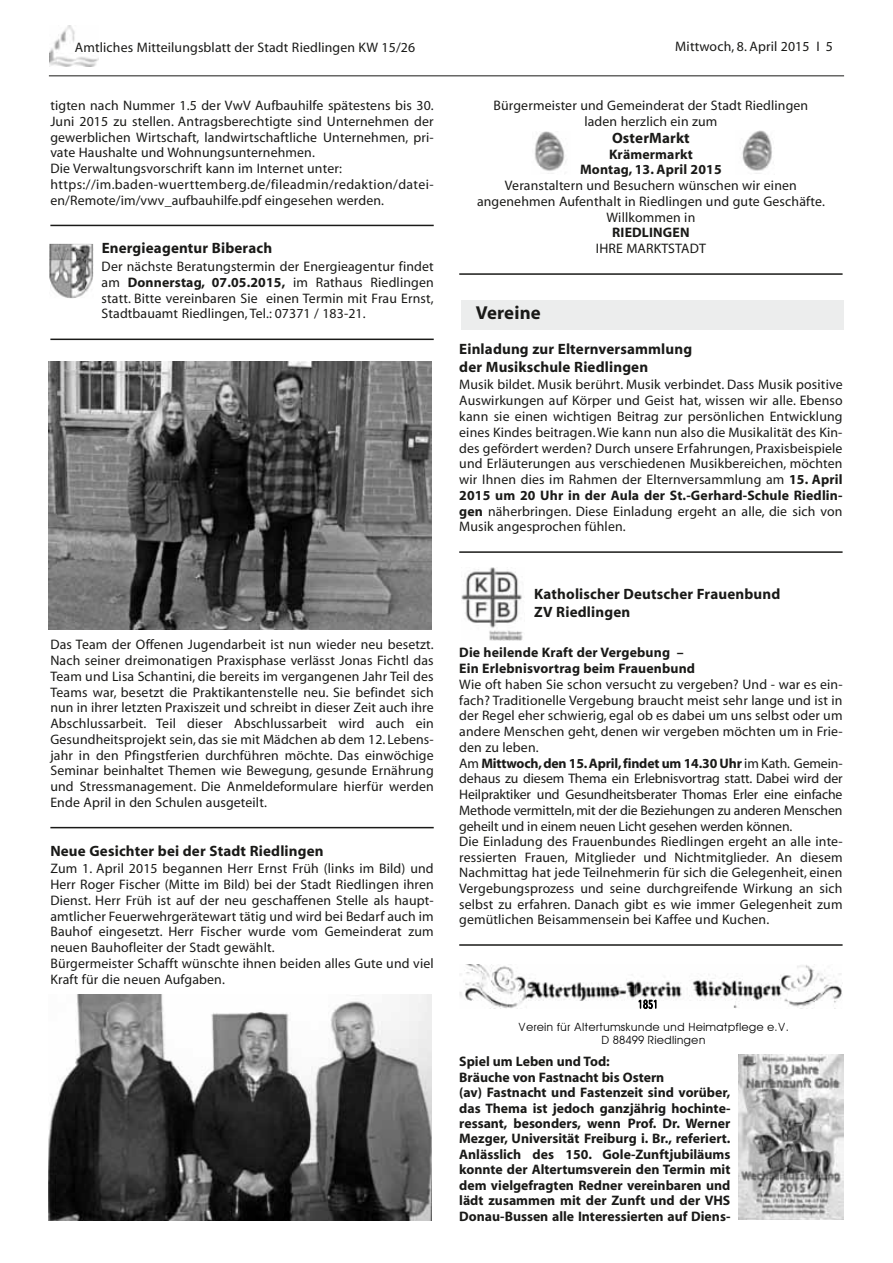
<style>
.page{position:relative;width:893px;height:1263px;background:#fff}
.page>*{position:absolute;margin:0;border:0;box-sizing:border-box;transform-origin:0 0}
.t1{font:700 18.75px "Myriad";letter-spacing:.01em;color:#1a1a18}
.t2{font:700 15px/17.1px "Myriad";letter-spacing:.01em;color:#1a1a18}
.t3{font:13.8px/15.8px "Myriad";letter-spacing:.01em;color:#1a1a18}
.t4{font:700 13.8px/15.5px "Myriad";color:#1a1a18}
.t5{font:11.4px/12.5px "Avant Garde";letter-spacing:.005em;color:#000;text-align:center}
.s1{font-weight:700}
</style>
<div class="page">
<hr style="left:50px;top:225px;width:384px;height:1px;background:#1a1a18">
<hr style="left:50px;top:339px;width:384px;height:1px;background:#1a1a18">
<hr style="left:50px;top:827px;width:384px;height:1px;background:#1a1a18">
<hr style="left:459px;top:273px;width:384px;height:2px;background:#1a1a18">
<hr style="left:459px;top:551px;width:384px;height:2px;background:#1a1a18">
<hr style="left:459px;top:944px;width:384px;height:2px;background:#1a1a18">
<hr style="left:49px;top:75px;width:795px;height:1px;background:#1a1a18">
<img style="left:49px;top:26px;width:49px;height:41px">
<img style="left:49px;top:244px;width:45px;height:54px">
<img style="left:49px;top:361px;width:383px;height:268px">
<img style="left:49px;top:994px;width:383px;height:226px">
<div style="left:461px;top:300px;width:383px;height:30px;background:#eceded"></div>
<img style="left:461px;top:568px;width:62px;height:72px">
<img style="left:460px;top:965px;width:383px;height:43px">
<svg style="left:638px;top:999px;width:19px;height:10px"></svg>
<img style="left:738px;top:1055px;width:105px;height:165px">
<img style="left:534px;top:131px;width:32px;height:43px">
<img style="left:742px;top:130px;width:32px;height:44px">
<p class="t3" style="left:75px;top:40px;width:342px">Amtliches Mitteilungsblatt der Stadt Riedlingen KW 15/26</p>
<p class="t3" style="left:675px;top:39px;width:168px">Mittwoch, 8. April 2015 I 5<sup>5</sup></p>
<p class="t3" style="left:50px;top:99px;width:385px">tigten nach Nummer 1.5 der VwV Aufbauhilfe spätestens bis 30.<br>Juni 2015 zu stellen. Antragsberechtigte sind Unternehmen der gewerblichen Wirtschaft, landwirtschaftliche Unternehmen, pri&shy;vate Haushalte und Wohnungsunternehmen.<br>Die Verwaltungsvorschrift kann im Internet unter: https://im.baden-wuerttemberg.de/fileadmin/redaktion/datei&shy;en/Remote/im/vwv_aufbauhilfe.pdf eingesehen werden.</p>
<p class="t2" style="left:102px;top:241px;width:172px">Energieagentur Biberach</p>
<p class="t3" style="left:102px;top:260px;width:334px;text-align:justify">Der nächste Beratungstermin der Energieagentur findet am <span class="s1">Donnerstag, 07.05.2015,</span> im Rathaus Riedlingen statt. Bitte vereinbaren Sie einen Termin mit Frau Ernst, Stadtbauamt Riedlingen, Tel.: 07371 / 183-21.</p>
<p class="t3" style="left:50px;top:638px;width:385px;text-align:justify">Das Team der Offenen Jugendarbeit ist nun wieder neu besetzt.<br>Nach seiner dreimonatigen Praxisphase verlässt Jonas Fichtl das Team und Lisa Schantini, die bereits im vergangenen Jahr Teil des Teams war, besetzt die Praktikantenstelle neu. Sie befindet sich nun in ihrer letzten Praxiszeit und schreibt in dieser Zeit auch ihre Abschlussarbeit. Teil dieser Abschlussarbeit wird auch ein Gesundheitsprojekt sein, das sie mit Mädchen ab dem 12. Lebens&shy;jahr in den Pfingstferien durchführen möchte. Das einwöchige Seminar beinhaltet Themen wie Bewegung, gesunde Ernährung und Stressmanagement. Die Anmeldeformulare hierfür werden Ende April in den Schulen ausgeteilt.</p>
<p class="t2" style="left:50px;top:843px;width:275px">Neue Gesichter bei der Stadt Riedlingen</p>
<p class="t3" style="left:50px;top:862px;width:385px">Zum 1. April 2015 begannen Herr Ernst Früh (links im Bild) und Herr Roger Fischer (Mitte im Bild) bei der Stadt Riedlingen ihren Dienst. Herr Früh ist auf der neu geschaffenen Stelle als haupt&shy;amtlicher Feuerwehrgerätewart tätig und wird bei Bedarf auch im Bauhof eingesetzt. Herr Fischer wurde vom Gemeinderat zum neuen Bauhofleiter der Stadt gewählt.<br>Bürgermeister Schafft wünschte ihnen beiden alles Gute und viel Kraft für die neuen Aufgaben.</p>
<p class="t3" style="left:494px;top:99px;width:316px;text-align:center">Bürgermeister und Gemeinderat der Stadt Riedlingen laden herzlich ein zum</p>
<p class="t2" style="left:612px;top:131px;width:79px">OsterMarkt</p>
<p class="t4" style="left:580px;top:147px;width:143px;text-align:center">Krämermarkt<br>Montag, 13. April 2015</p>
<p class="t3" style="left:477px;top:179px;width:349px;text-align:center">Veranstaltern und Besuchern wünschen wir einen angenehmen Aufenthalt in Riedlingen und gute Geschäfte.<br>Willkommen in</p>
<p class="t4" style="left:612px;top:226px;width:79px">RIEDLINGEN</p>
<p class="t3" style="left:596px;top:242px;width:112px">IHRE MARKTSTADT</p>
<h1 class="t1" style="left:476px;top:306px;width:66px">Vereine</h1>
<p class="t2" style="left:459px;top:342px;width:234px">Einladung zur Elternversammlung der Musikschule Riedlingen</p>
<p class="t3" style="left:459px;top:378px;width:385px;text-align:justify">Musik bildet. Musik berührt. Musik verbindet. Dass Musik positive Auswirkungen auf Körper und Geist hat, wissen wir alle. Ebenso kann sie einen wichtigen Beitrag zur persönlichen Entwicklung eines Kindes beitragen. Wie kann nun also die Musikalität des Kin&shy;des gefördert werden? Durch unsere Erfahrungen, Praxisbeispiele und Erläuterungen aus verschiedenen Musikbereichen, möchten wir Ihnen dies im Rahmen der Elternversammlung am <span class="s1">15. April 2015 um 20 Uhr in der Aula der St.-Gerhard-Schule Riedlin&shy;gen</span> näherbringen. Diese Einladung ergeht an alle, die sich von Musik angesprochen fühlen.</p>
<p class="t2" style="left:534px;top:587px;width:248px">Katholischer Deutscher Frauenbund<br>ZV Riedlingen</p>
<p class="t4" style="left:459px;top:646px;width:237px">Die heilende Kraft der Vergebung –<br>Ein Erlebnisvortrag beim Frauenbund</p>
<p class="t3" style="left:459px;top:677px;width:385px">Wie oft haben Sie schon versucht zu vergeben? Und - war es ein&shy;fach? Traditionelle Vergebung braucht meist sehr lange und ist in der Regel eher schwierig, egal ob es dabei um uns selbst oder um andere Menschen geht, denen wir vergeben möchten um in Frie&shy;den zu leben.<br>Am <span class="s1">Mittwoch, den 15. April, findet um 14.30 Uhr</span> im Kath. Gemein&shy;dehaus zu diesem Thema ein Erlebnisvortrag statt. Dabei wird der Heilpraktiker und Gesundheitsberater Thomas Erler eine einfache Methode vermitteln, mit der die Beziehungen zu anderen Menschen geheilt und in einem neuen Licht gesehen werden können.<br>Die Einladung des Frauenbundes Riedlingen ergeht an alle inte&shy;ressierten Frauen, Mitglieder und Nichtmitglieder. An diesem Nachmittag hat jede Teilnehmerin für sich die Gelegenheit, einen Vergebungsprozess und seine durchgreifende Wirkung an sich selbst zu erfahren. Danach gibt es wie immer Gelegenheit zum gemütlichen Beisammensein bei Kaffee und Kuchen.</p>
<p class="t5" style="left:518px;top:1022px;width:272px">Verein für Altertumskunde und Heimatpflege e.V.<br>D 88499 Riedlingen</p>
<p class="t4" style="left:459px;top:1055px;width:273px">Spiel um Leben und Tod:<br>Bräuche von Fastnacht bis Ostern<br>(av) Fastnacht und Fastenzeit sind vorüber, das Thema ist jedoch ganzjährig hochinte&shy;ressant, besonders, wenn Prof. Dr. Werner Mezger, Universität Freiburg i. Br., referiert.<br>Anlässlich des 150. Gole-Zunftjubiläums konnte der Altertumsverein den Termin mit dem vielgefragten Redner vereinbaren und lädt zusammen mit der Zunft und der VHS Donau-Bussen alle Interessierten auf Diens-</p>
</div>
